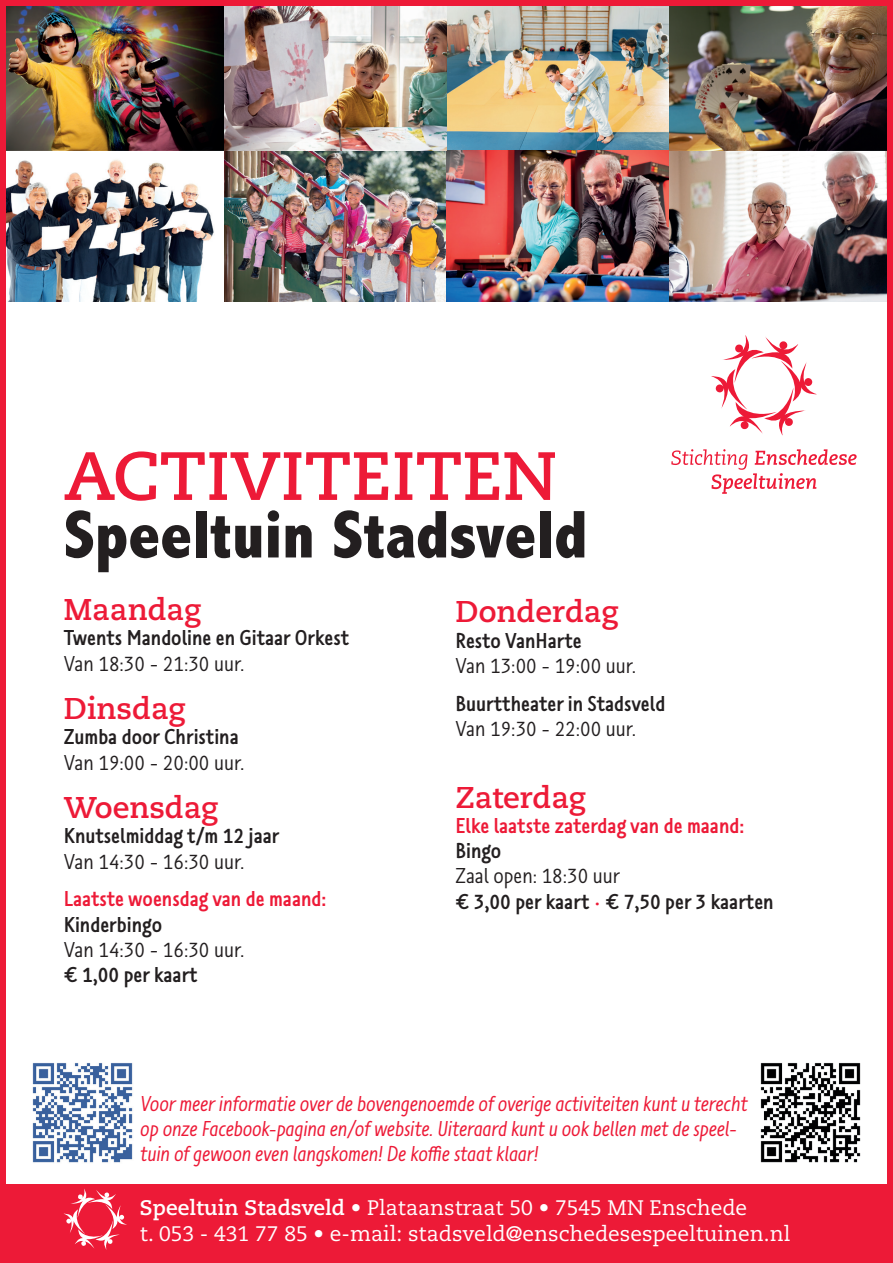
<style>
.page{position:relative;width:893px;height:1263px;background:#fff}
.page>*{position:absolute;margin:0;border:0;box-sizing:border-box;transform-origin:0 0}
.t1{font:800 condensed 68.1px "Abadi";color:#231f20}
.t2{font:700 68.1px "Caecilia LT Pro 75";color:#ed1a37}
.t3{font:700 30px "Caecilia LT Pro 75";color:#ed1a37}
.t4{font:italic 21px/25.2px "Tilburgs Ans Text";letter-spacing:-.01em;color:#ed1a37}
.t5{font:700 21px/25.2px "Tilburgs Ans Text";color:#231f20}
.t6{font:21px "Tilburgs Ans Text";color:#231f20}
.t7{font:21px/25.2px "Caecilia LT Pro 55 Roman";color:#fff}
.t8{font:700 21px "Tilburgs Ans Text";color:#ed1a37}
.s1{font-weight:400}
.s2{font-weight:400;color:#ed1a37}
.s3{font-family:"Caecilia LT Pro 75";font-weight:700}
</style>
<div class="page">
<img style="left:0;top:0;width:893px;height:1263px">
<h1 class="t2" style="left:64px;top:430px;width:494px">ACTIVITEITEN</h1>
<h1 class="t1" style="left:64px;top:495px;width:525px">Speeltuin Stadsveld</h1>
<h2 class="t3" style="left:455px;top:591px;width:165px">Donderdag</h2>
<p class="t5" style="left:455px;top:628px;width:128px">Resto VanHarte</p>
<p class="t6" style="left:455px;top:652px;width:182px">Van 13:00 - 19:00 uur.</p>
<p class="t5" style="left:455px;top:691px;width:211px">Buurttheater in Stadsveld</p>
<p class="t6" style="left:455px;top:715px;width:182px">Van 19:30 - 22:00 uur.</p>
<h2 class="t3" style="left:64px;top:589px;width:139px">Maandag</h2>
<p class="t5" style="left:64px;top:626px;width:287px">Twents Mandoline en Gitaar Orkest</p>
<p class="t6" style="left:64px;top:650px;width:182px">Van 18:30 - 21:30 uur.</p>
<h2 class="t3" style="left:64px;top:688px;width:123px">Dinsdag</h2>
<p class="t5" style="left:64px;top:725px;width:176px">Zumba door Christina</p>
<p class="t6" style="left:64px;top:749px;width:182px">Van 19:00 - 20:00 uur.</p>
<h2 class="t3" style="left:64px;top:787px;width:156px">Woensdag</h2>
<p class="t5" style="left:64px;top:824px;width:217px">Knutselmiddag t/m 12 jaar</p>
<p class="t6" style="left:64px;top:848px;width:182px">Van 14:30 - 16:30 uur.</p>
<p class="t8" style="left:64px;top:885px;width:264px">Laatste woensdag van de maand:</p>
<p class="t5" style="left:64px;top:912px;width:100px">Kinderbingo</p>
<p class="t6" style="left:64px;top:936px;width:182px">Van 14:30 - 16:30 uur.</p>
<p class="t5" style="left:64px;top:963px;width:135px">€ 1,00 per kaart</p>
<h2 class="t3" style="left:455px;top:777px;width:132px">Zaterdag</h2>
<p class="t8" style="left:455px;top:812px;width:290px">Elke laatste zaterdag van de maand:</p>
<p class="t5" style="left:455px;top:839px;width:47px">Bingo</p>
<p class="t5" style="left:455px;top:864px;width:320px"><span class="s1">Zaal open: 18:30 uur<br></span>€ 3,00 per kaart <span class="s2">•</span> € 7,50 per 3 kaarten</p>
<p class="t4" style="left:140px;top:1092px;width:609px">Voor meer informatie over de bovengenoemde of overige activiteiten kunt u terecht op onze Facebook-pagina en/of website. Uiteraard kunt u ook bellen met de speel&shy;tuin of gewoon even langskomen! De koffie staat klaar!</p>
<p class="t7" style="left:140px;top:1195px;width:652px"><span class="s3">Speeltuin Stadsveld</span> • Plataanstraat 50 • 7545 MN Enschede<br>t. 053 - 431 77 85 • e-mail: stadsveld@enschedesespeeltuinen.nl</p>
</div>
